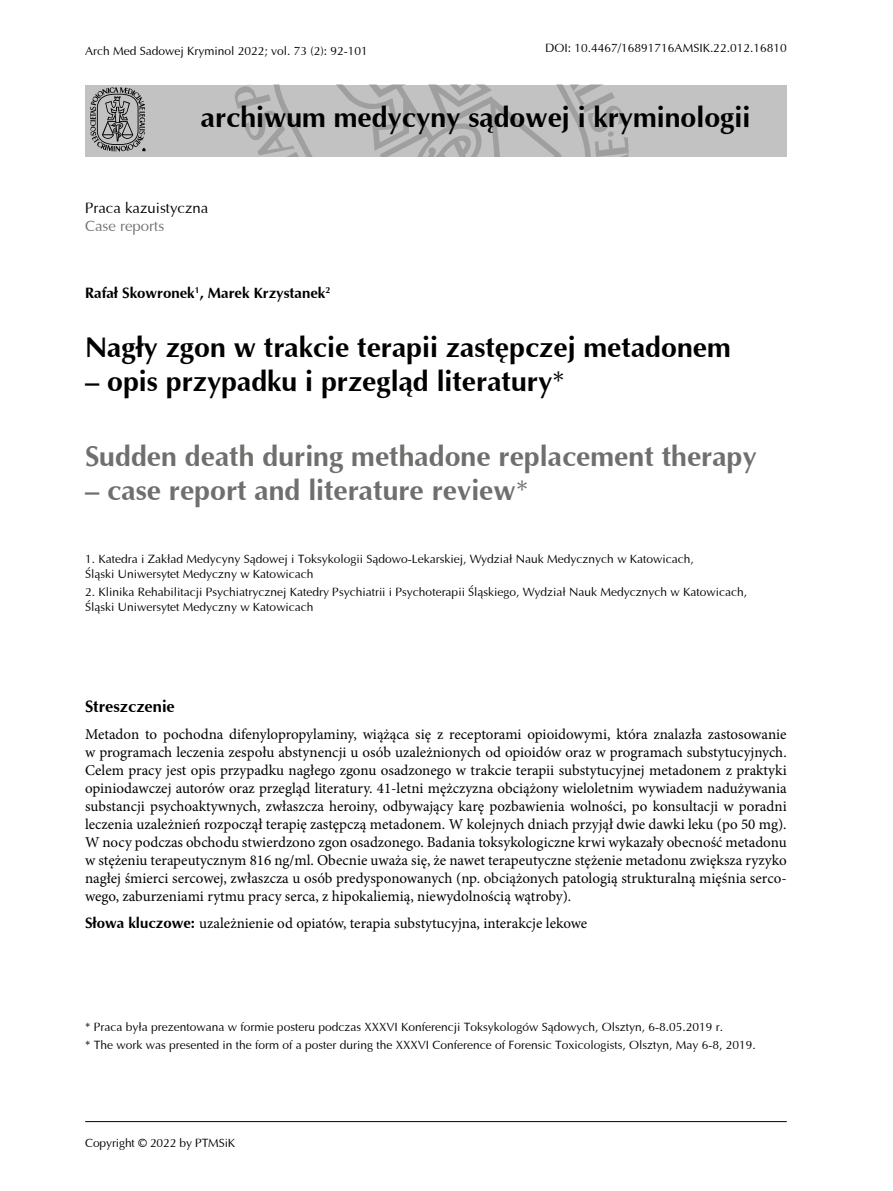
<style>
.page{position:relative;width:893px;height:1191px;background:#fff}
.page>*{position:absolute;margin:0;border:0;box-sizing:border-box;transform-origin:0 0}
.t1{font:700 28.5px "Ottawa";color:#000}
.t2{font:700 28.5px "Ottawa";color:#6f6f6e}
.t3{font:700 16.5px "Ottawa";color:#000}
.t4{font:15px/18px "Minion Pro";color:#000;text-align:justify}
.t5{font:700 15px "Ottawa";color:#000}
.t6{font:15px "Ottawa";color:#000}
.t7{font:15px "Ottawa";color:#6f6f6e}
.t8{font:12px/14.4px "Ottawa";color:#000}
.s1{font-weight:400}
.s2{font-family:"Ottawa";font-weight:700}
</style>
<div class="page">
<hr style="left:85px;top:1121px;width:702px;height:1px;background:#000">
<div style="left:85px;top:85px;width:702px;height:71px;background:#c2c2c3"></div>
<svg style="left:235px;top:85px;width:394px;height:71px"></svg>
<svg style="left:90px;top:87px;width:56px;height:64px"></svg>
<p class="t8" style="left:85px;top:43px;width:284px">Arch Med Sadowej Kryminol 2022; vol. 73 (2): 92-101</p>
<p class="t8" style="left:545px;top:41px;width:243px">DOI: 10.4467/16891716AMSIK.22.012.16810</p>
<h1 class="t1" style="left:201px;top:99px;width:551px">archiwum medycyny sądowej i kryminologii</h1>
<p class="t6" style="left:85px;top:199px;width:125px">Praca kazuistyczna</p>
<p class="t7" style="left:85px;top:217px;width:81px">Case reports</p>
<p class="t5" style="left:85px;top:284px;width:247px">Rafał Skowronek<sup>1</sup>, Marek Krzystanek<sup>2</sup></p>
<h1 class="t1" style="left:85px;top:329px;width:647px">Nagły zgon w trakcie terapii zastępczej metadonem</h1>
<h1 class="t1" style="left:85px;top:363px;width:481px">– opis przypadku i przegląd literatury<span class="s1">*</span></h1>
<h1 class="t2" style="left:85px;top:438px;width:673px">Sudden death during methadone replacement therapy</h1>
<h1 class="t2" style="left:85px;top:472px;width:445px">– case report and literature review<span class="s1">*</span></h1>
<p class="t8" style="left:85px;top:552px;width:610px">1. Katedra i Zakład Medycyny Sądowej i Toksykologii Sądowo-Lekarskiej, Wydział Nauk Medycznych w Katowicach,<br>Śląski Uniwersytet Medyczny w Katowicach</p>
<p class="t8" style="left:85px;top:585px;width:664px">2. Klinika Rehabilitacji Psychiatrycznej Katedry Psychiatrii i Psychoterapii Śląskiego, Wydział Nauk Medycznych w Katowicach,<br>Śląski Uniwersytet Medyczny w Katowicach</p>
<p class="t3" style="left:85px;top:696px;width:91px">Streszczenie</p>
<p class="t4" style="left:85px;top:725px;width:703px">Metadon to pochodna difenylopropylaminy, wiążąca się z receptorami opioidowymi, która znalazła zastosowanie w programach leczenia zespołu abstynencji u osób uzależnionych od opioidów oraz w programach substytucyjnych.<br>Celem pracy jest opis przypadku nagłego zgonu osadzonego w trakcie terapii substytucyjnej metadonem z praktyki opiniodawczej autorów oraz przegląd literatury. 41-letni mężczyzna obciążony wieloletnim wywiadem nadużywania substancji psychoaktywnych, zwłaszcza heroiny, odbywający karę pozbawienia wolności, po konsultacji w poradni leczenia uzależnień rozpoczął terapię zastępczą metadonem. W kolejnych dniach przyjął dwie dawki leku (po 50 mg).<br>W nocy podczas obchodu stwierdzono zgon osadzonego. Badania toksykologiczne krwi wykazały obecność metadonu w stężeniu terapeutycznym 816 ng/ml. Obecnie uważa się, że nawet terapeutyczne stężenie metadonu zwiększa ryzyko nagłej śmierci sercowej, zwłaszcza u osób predysponowanych (np. obciążonych patologią strukturalną mięśnia serco&shy;wego, zaburzeniami rytmu pracy serca, z hipokaliemią, niewydolnością wątroby).</p>
<p class="t4" style="left:85px;top:913px;width:504px"><span class="s2">Słowa kluczowe:</span> uzależnienie od opiatów, terapia substytucyjna, interakcje lekowe</p>
<p class="t8" style="left:85px;top:1017px;width:672px;line-height:18.6px">* Praca była prezentowana w formie posteru podczas XXXVI Konferencji Toksykologów Sądowych, Olsztyn, 6-8.05.2019 r.<br>* The work was presented in the form of a poster during the XXXVI Conference of Forensic Toxicologists, Olsztyn, May 6-8, 2019.</p>
<p class="t8" style="left:85px;top:1135px;width:152px">Copyright © 2022 by PTMSiK</p>
</div>
